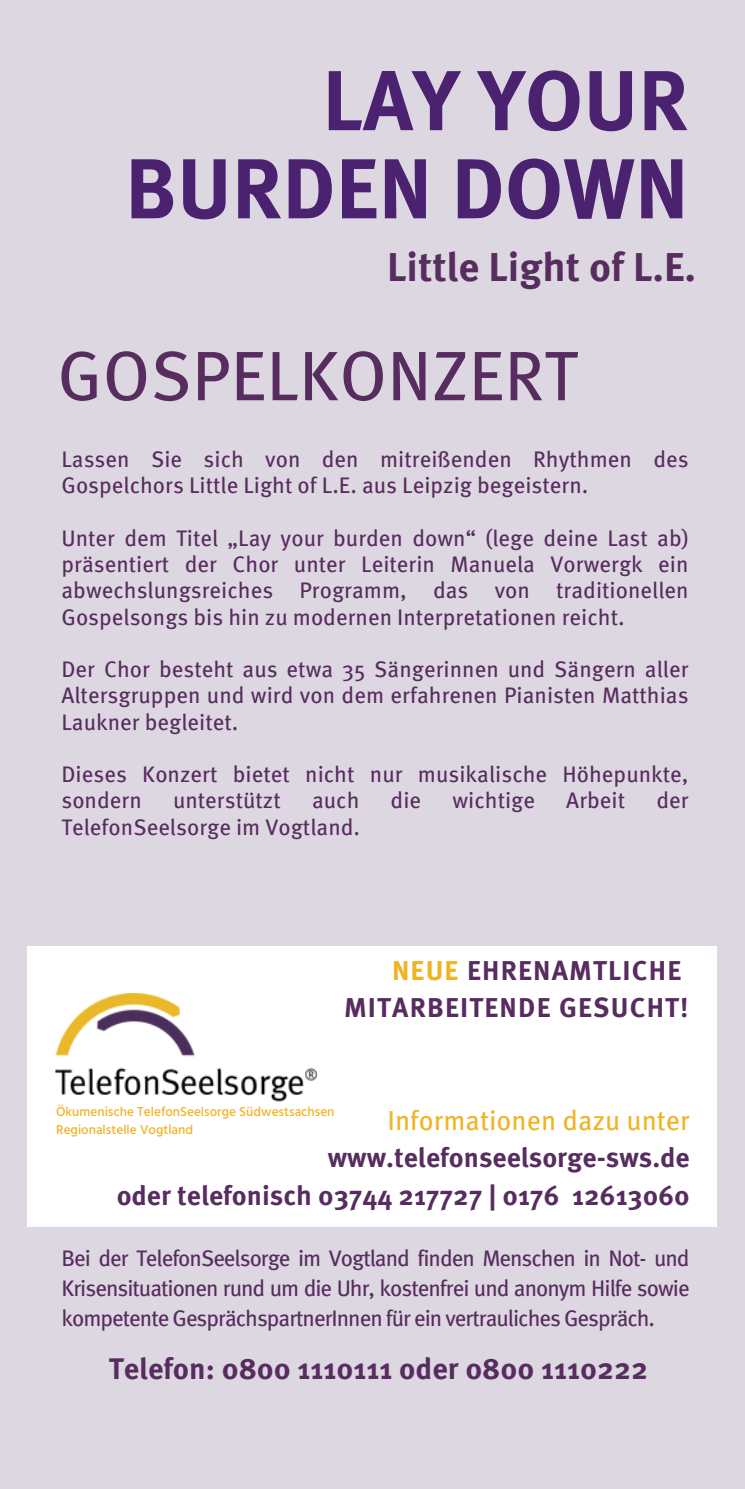
<style>
.page{position:relative;width:745px;height:1489px;background:#fff}
.page>*{position:absolute;margin:0;border:0;box-sizing:border-box;transform-origin:0 0}
.t1{font:700 85px/88px "Meta Hebrew";color:#4b226f;text-align:right}
.t2{font:70px "Meta Hebrew";color:#572c5f}
.t3{font:700 40.5px "Meta Hebrew";color:#572c5f}
.t4{font:700 30px "Meta Hebrew";color:#572c5f}
.t5{font:700 27.5px/37.5px "Meta Hebrew";color:#572c5f;text-align:right}
.t6{font:700 27.5px/37.5px "Meta Hebrew";letter-spacing:.045em;color:#572c5f;text-align:right}
.t7{font:22.5px/26.2px "Meta Hebrew";color:#572c5f;text-align:justify}
.t8{font:500 13.25px "Hind Jalandhar";color:#f0b323}
.s1{color:#f0b323}
.s2{font-weight:400;color:#f0b323}
</style>
<div class="page">
<div style="left:0;top:0;width:744px;height:1489px;background:#ddd7e1"></div>
<div style="left:28px;top:946px;width:688px;height:281px;background:#fff"></div>
<img style="left:27px;top:993px;width:291px;height:108px">
<h6 class="t1" style="left:125px;top:65px;width:565px">LAY YOUR<br>BURDEN DOWN</h6>
<h6 class="t3" style="left:387px;top:250px;width:310px">Little Light of L.E.</h6>
<p class="t2" style="left:57px;top:347px;width:521px">GOSPELKONZERT</p>
<h1 class="t7" style="left:61px;top:448px;width:628px">Lassen Sie sich von den mitreißenden Rhythmen des<br>Gospelchors Little Light of L.E. aus Leipzig begeistern.</h1>
<h3 class="t7" style="left:61px;top:527px;width:628px">Unter dem Titel „Lay your burden down“ (lege deine Last ab) präsentiert der Chor unter Leiterin Manuela Vorwergk ein abwechslungsreiches Programm, das von traditionellen Gospelsongs bis hin zu modernen Interpretationen reicht.</h3>
<h2 class="t7" style="left:61px;top:658px;width:628px">Der Chor besteht aus etwa 35 Sängerinnen und Sängern aller Altersgruppen und wird von dem erfahrenen Pianisten Matthias Laukner begleitet.</h2>
<h6 class="t7" style="left:61px;top:763px;width:628px">Dieses Konzert bietet nicht nur musikalische Höhepunkte, sondern</h6>
<h6 class="t7" style="left:173px;top:789px;width:109px">unterstützt</h6>
<h6 class="t7" style="left:312px;top:789px;width:49px">auch</h6>
<h6 class="t7" style="left:390px;top:789px;width:32px">die</h6>
<h6 class="t7" style="left:452px;top:789px;width:84px">wichtige</h6>
<h6 class="t7" style="left:566px;top:789px;width:60px">Arbeit</h6>
<h6 class="t7" style="left:656px;top:789px;width:34px">der</h6>
<h6 class="t7" style="left:61px;top:816px;width:300px">TelefonSeelsorge im Vogtland.</h6>
<h6 class="t6" style="left:344px;top:954px;width:346px"><span class="s1">NEUE</span> EHRENAMTLICHE<br>MITARBEITENDE GESUCHT!</h6>
<h4 class="t8" style="left:56px;top:1103px;width:280px">Ökumenische TelefonSeelsorge Südwestsachsen</h4>
<h5 class="t8" style="left:56px;top:1121px;width:138px">Regionalstelle Vogtland</h5>
<h6 class="t5" style="left:117px;top:1104px;width:574px"><span class="s2">Informationen dazu unter </span>www.telefonseelsorge-sws.de<br>oder telefonisch 03744 217727 | 0176 12613060</h6>
<p class="t7" style="left:61px;top:1245px;width:629px;line-height:30px">Bei der TelefonSeelsorge im Vogtland finden Menschen in Not- und Krisensituationen rund um die Uhr, kostenfrei und anonym Hilfe sowie kompetente GesprächspartnerInnen für ein vertrauliches Gespräch.</p>
<p class="t4" style="left:109px;top:1357px;width:540px">Telefon: 0800 1110111 oder 0800 1110222</p>
</div>
